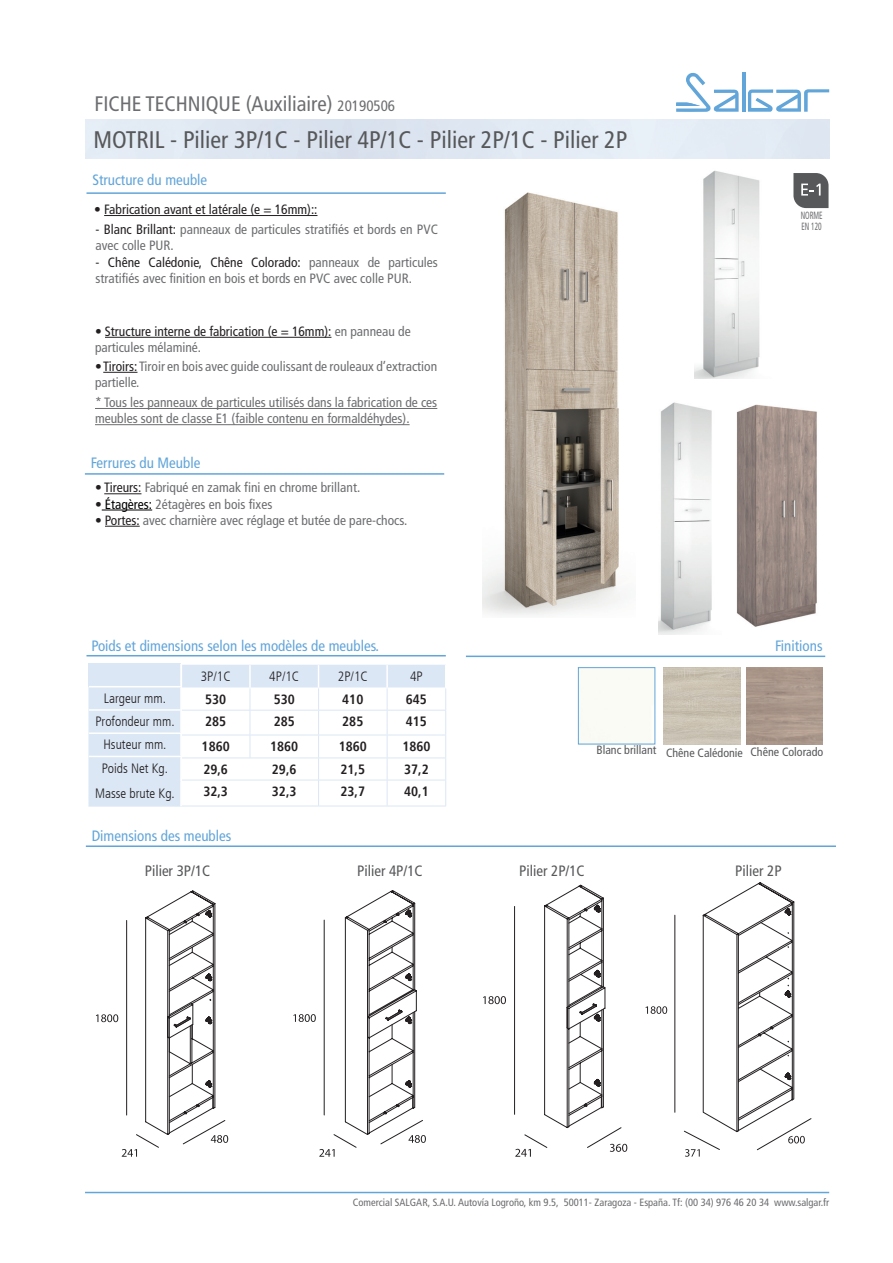
<style>
.page{position:relative;width:893px;height:1263px;background:#fff}
.page>*{position:absolute;margin:0;border:0;box-sizing:border-box;transform-origin:0 0}
.t1{font:condensed 24px "Frutiger LT";color:#57585a}
.t2{font:condensed 21px "Frutiger LT";color:#6c6d70}
.t3{font:condensed 15px "Frutiger LT";color:#62a5d9}
.t4{font:condensed 15px "Frutiger LT";color:#57585a}
.t5{font:condensed 13.5px/16.2px "Frutiger LT";color:#6c6d70}
.t6{font:condensed 13.5px "Frutiger LT";color:#231f20}
.t7{font:300 condensed 13.5px "Frutiger LT";color:#231f20}
.t8{font:700 condensed 13.5px "Frutiger LT";color:#231f20}
.t9{font:condensed 12px "Frutiger LT";color:#57585a}
.t10{font:condensed 10.5px "Frutiger LT";color:#6c6d70}
.t11{font:condensed 10.5px "Frutiger LT";color:#6c6d70;scale:.7 1}
.s1{font-size:15px}
.s2{color:#231f20}
.s3{color:#6c6d70}
.s4{color:#000}
</style>
<div class="page">
<hr style="left:742px;top:72px;width:3px;height:40px;background:#62a5d9">
<svg style="left:676px;top:72px;width:63px;height:40px"></svg>
<svg style="left:748px;top:89px;width:81px;height:23px"></svg>
<hr style="left:85px;top:1192px;width:744px;height:1px;background:#62a5d9">
<div style="left:578px;top:667px;width:77px;height:77px;border:1px solid #62a5d9"></div>
<hr style="left:86px;top:655px;width:360px;height:1px;background:#62a5d9">
<hr style="left:86px;top:192px;width:360px;height:2px;background:#62a5d9">
<hr style="left:85px;top:473px;width:359px;height:2px;background:#62a5d9">
<hr style="left:466px;top:656px;width:359px;height:1px;background:#62a5d9">
<hr style="left:86px;top:845px;width:750px;height:2px;background:#62a5d9">
<svg style="left:793px;top:173px;width:35px;height:35px"></svg>
<img style="left:664px;top:667px;width:77px;height:77px">
<svg style="left:674px;top:882px;width:138px;height:275px"></svg>
<svg style="left:646px;top:1006px;width:21px;height:8px"></svg>
<svg style="left:514px;top:885px;width:113px;height:272px"></svg>
<svg style="left:483px;top:996px;width:23px;height:8px"></svg>
<svg style="left:293px;top:890px;width:133px;height:267px"></svg>
<svg style="left:96px;top:890px;width:132px;height:267px"></svg>
<img style="left:482px;top:192px;width:139px;height:423px">
<img style="left:694px;top:170px;width:66px;height:209px">
<img style="left:658px;top:402px;width:54px;height:232px">
<img style="left:736px;top:404px;width:81px;height:223px">
<hr style="left:104px;top:493px;width:37px;height:1px;background:#231f20">
<hr style="left:102px;top:510px;width:50px;height:1px;background:#000">
<hr style="left:105px;top:526px;width:35px;height:1px;background:#231f20">
<hr style="left:103px;top:372px;width:34px;height:1px;background:#231f20">
<hr style="left:105px;top:337px;width:226px;height:1px;background:#231f20">
<hr style="left:95px;top:408px;width:342px;height:1px;background:#6c6d70">
<hr style="left:95px;top:424px;width:315px;height:1px;background:#6c6d70">
<div style="left:88px;top:663px;width:93px;height:24px;background:#dbe7f5"></div>
<svg style="left:88px;top:665px;width:358px;height:142px"></svg>
<hr style="left:89px;top:686px;width:93px;height:1px;background:#fff">
<hr style="left:89px;top:709px;width:93px;height:2px;background:#fff">
<hr style="left:89px;top:732px;width:93px;height:2px;background:#fff">
<hr style="left:89px;top:756px;width:93px;height:1px;background:#fff">
<hr style="left:180px;top:664px;width:2px;height:22px;background:#fff">
<hr style="left:180px;top:687px;width:2px;height:22px;background:#fff">
<hr style="left:180px;top:711px;width:2px;height:21px;background:#fff">
<hr style="left:180px;top:734px;width:2px;height:22px;background:#fff">
<hr style="left:180px;top:757px;width:2px;height:24px;background:#fff">
<hr style="left:180px;top:781px;width:2px;height:25px;background:#fff">
<hr style="left:104px;top:215px;width:213px;height:1px;background:#231f20">
<p class="t2" style="left:94px;top:92px;width:302px">FICHE TECHNIQUE (Auxiliaire) <span class="s1">20190506</span></p>
<p class="t1" style="left:94px;top:126px;width:535px">MOTRIL - Pilier 3P/1C - Pilier 4P/1C - Pilier 2P/1C - Pilier 2P</p>
<p class="t3" style="left:92px;top:171px;width:116px">Structure du meuble</p>
<p class="t6" style="left:94px;top:202px;width:225px">• Fabrication avant et latérale (e = 16mm)::</p>
<p class="t5" style="left:96px;top:222px;width:344px"><span class="s2">- Blanc Brillant:</span> panneaux de particules stratifiés et bords en PVC avec colle PUR.</p>
<p class="t5" style="left:96px;top:254px;width:344px"><span class="s2">- Chêne Calédonie, Chêne Colorado:</span> panneaux de particules stratifiés avec finition en bois et bords en PVC avec colle PUR.</p>
<p class="t6" style="left:95px;top:323px;width:317px">• Structure interne de fabrication (e = 16mm): <span class="s3">en panneau de</span></p>
<p class="t5" style="left:95px;top:339px;width:108px">particules mélaminé.</p>
<p class="t5" style="left:95px;top:358px;width:344px"><span class="s2">• Tiroirs:</span> Tiroir en bois avec guide coulissant de rouleaux d’extraction</p>
<p class="t5" style="left:95px;top:374px;width:46px">partielle.</p>
<p class="t5" style="left:95px;top:394px;width:344px">* Tous les panneaux de particules utilisés dans la fabrication de ces</p>
<p class="t5" style="left:95px;top:411px;width:316px">meubles sont de classe E1 (faible contenu en formaldéhydes).</p>
<p class="t3" style="left:91px;top:454px;width:111px">Ferrures du Meuble</p>
<p class="t5" style="left:95px;top:480px;width:267px"><span class="s2">• Tireurs:</span> Fabriqué en zamak fini en chrome brillant.</p>
<p class="t5" style="left:95px;top:496px;width:179px"><span class="s2">•</span> <span class="s4">Étagères:</span> 2étagères en bois fixes</p>
<p class="t5" style="left:95px;top:512px;width:314px"><span class="s2">• Portes:</span> avec charnière avec réglage et butée de pare-chocs.</p>
<p class="t3" style="left:91px;top:637px;width:289px">Poids et dimensions selon les modèles de meubles.</p>
<p class="t7" style="left:104px;top:690px;width:64px">Largeur mm.</p>
<p class="t7" style="left:95px;top:714px;width:81px">Profondeur mm.</p>
<p class="t7" style="left:103px;top:737px;width:65px">Hsuteur mm.</p>
<p class="t7" style="left:102px;top:760px;width:68px">Poids Net Kg.</p>
<p class="t7" style="left:95px;top:785px;width:81px">Masse brute Kg.</p>
<p class="t7" style="left:201px;top:668px;width:31px">3P/1C</p>
<p class="t7" style="left:269px;top:668px;width:31px">4P/1C</p>
<p class="t7" style="left:338px;top:668px;width:31px">2P/1C</p>
<p class="t7" style="left:410px;top:668px;width:14px">4P</p>
<p class="t8" style="left:205px;top:691px;width:23px">530</p>
<p class="t8" style="left:274px;top:691px;width:23px">530</p>
<p class="t8" style="left:342px;top:691px;width:23px">410</p>
<p class="t8" style="left:406px;top:691px;width:23px">645</p>
<p class="t8" style="left:205px;top:714px;width:23px">285</p>
<p class="t8" style="left:274px;top:714px;width:23px">285</p>
<p class="t8" style="left:342px;top:714px;width:23px">285</p>
<p class="t8" style="left:406px;top:714px;width:23px">415</p>
<p class="t8" style="left:202px;top:738px;width:30px">1860</p>
<p class="t8" style="left:270px;top:738px;width:30px">1860</p>
<p class="t8" style="left:339px;top:738px;width:30px">1860</p>
<p class="t8" style="left:402px;top:738px;width:30px">1860</p>
<p class="t8" style="left:203px;top:761px;width:26px">29,6</p>
<p class="t8" style="left:272px;top:761px;width:26px">29,6</p>
<p class="t8" style="left:341px;top:761px;width:26px">21,5</p>
<p class="t8" style="left:404px;top:761px;width:26px">37,2</p>
<p class="t8" style="left:203px;top:783px;width:26px">32,3</p>
<p class="t8" style="left:272px;top:783px;width:26px">32,3</p>
<p class="t8" style="left:341px;top:783px;width:26px">23,7</p>
<p class="t8" style="left:404px;top:783px;width:26px">40,1</p>
<p class="t3" style="left:92px;top:827px;width:141px">Dimensions des meubles</p>
<p class="t11" style="left:801px;top:209px;width:33px">NORME</p>
<p class="t11" style="left:801px;top:220px;width:30px">EN 120</p>
<p class="t3" style="left:775px;top:637px;width:49px">Finitions</p>
<p class="t9" style="left:596px;top:743px;width:61px">Blanc brillant</p>
<p class="t9" style="left:666px;top:745px;width:78px">Chêne Calédonie</p>
<p class="t9" style="left:750px;top:745px;width:74px">Chêne Colorado</p>
<p class="t4" style="left:145px;top:862px;width:67px">Pilier 3P/1C</p>
<p class="t4" style="left:357px;top:862px;width:67px">Pilier 4P/1C</p>
<p class="t4" style="left:519px;top:862px;width:67px">Pilier 2P/1C</p>
<p class="t4" style="left:735px;top:862px;width:48px">Pilier 2P</p>
<p class="t10" style="left:353px;top:1196px;width:478px">Comercial SALGAR, S.A.U. Autovía Logroño, km 9.5, 50011- Zaragoza - España. Tf: (00 34) 976 46 20 34 www.salgar.fr</p>
</div>
